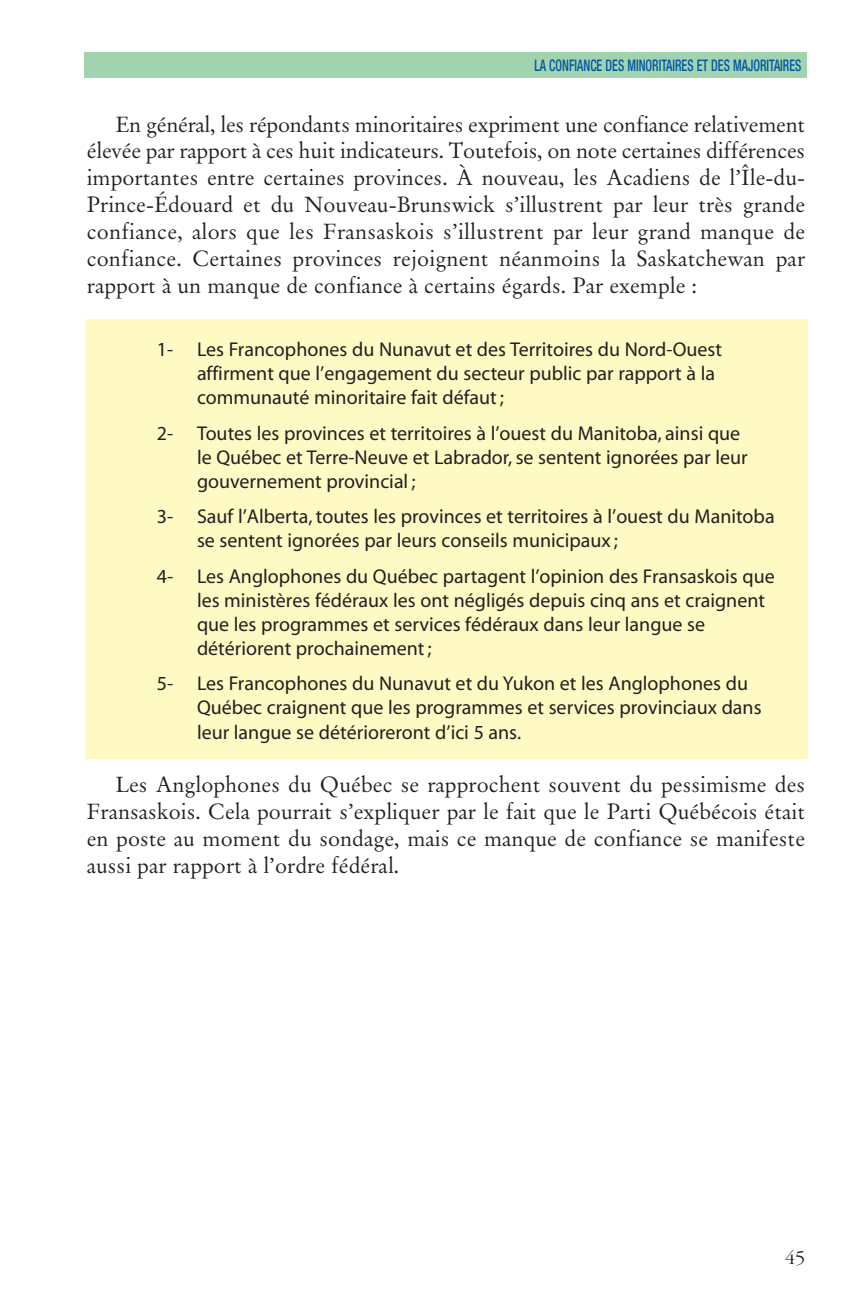
<style>
.page{position:relative;width:864px;height:1296px;background:#fff}
.page>*{position:absolute;margin:0;border:0;box-sizing:border-box;transform-origin:0 0}
.t1{font:22px/27px "Garamand Classic";color:#231f20;text-align:justify}
.t2{font:20px/24px "Myriad";color:#231f20}
.t3{font:300 20px "Garamond";color:#231f20}
.t4{font:500 condensed 16px "Helvetica Neue";color:#0155a5;scale:.75 1}
</style>
<div class="page">
<div style="left:85px;top:320px;width:722px;height:439px;background:#fffac4"></div>
<div style="left:85px;top:53px;width:722px;height:25px;background:#a1d4ae"></div>
<p class="t4" style="left:535px;top:60px;width:357px">LA CONFIANCE DES MINORITAIRES ET DES MAJORITAIRES</p>
<p class="t1" style="left:87px;top:110px;width:720px;text-indent:29px">En général, les répondants minoritaires expriment une confiance relativement élevée par rapport à ces huit indicateurs. Toutefois, on note certaines différences importantes entre certaines provinces. À nouveau, les Acadiens de l’Île-du-Prince-Édouard et du Nouveau-Brunswick s’illustrent par leur très grande confiance, alors que les Fransaskois s’illustrent par leur grand manque de confiance. Certaines provinces rejoignent néanmoins la Saskatchewan par rapport à un manque de confiance à certains égards. Par exemple :</p>
<p class="t2" style="left:197px;top:339px;width:527px;text-indent:-40px">1- Les Francophones du Nunavut et des Territoires du Nord-Ouest affirment que l’engagement du secteur public par rapport à la communauté minoritaire fait défaut ;</p>
<p class="t2" style="left:197px;top:423px;width:552px;text-indent:-40px">2- Toutes les provinces et territoires à l’ouest du Manitoba, ainsi que le Québec et Terre-Neuve et Labrador, se sentent ignorées par leur gouvernement provincial ;</p>
<p class="t2" style="left:197px;top:506px;width:579px;text-indent:-40px">3- Sauf l’Alberta, toutes les provinces et territoires à l’ouest du Manitoba se sentent ignorées par leurs conseils municipaux ;</p>
<p class="t2" style="left:197px;top:566px;width:579px;text-indent:-40px">4- Les Anglophones du Québec partagent l’opinion des Fransaskois que les ministères fédéraux les ont négligés depuis cinq ans et craignent que les programmes et services fédéraux dans leur langue se détériorent prochainement;</p>
<p class="t2" style="left:197px;top:673px;width:566px;line-height:24.6px;text-indent:-40px">5- Les Francophones du Nunavut et du Yukon et les Anglophones du<br>Québec craignent que les programmes et services provinciaux dans leur langue se détérioreront d’ici 5 ans.</p>
<p class="t1" style="left:87px;top:771px;width:720px;text-indent:29px">Les Anglophones du Québec se rapprochent souvent du pessimisme des Fransaskois. Cela pourrait s’expliquer par le fait que le Parti Québécois était en poste au moment du sondage, mais ce manque de confiance se manifeste aussi par rapport à l’ordre fédéral.</p>
<p class="t3" style="left:785px;top:1245px;width:21px">45</p>
</div>
